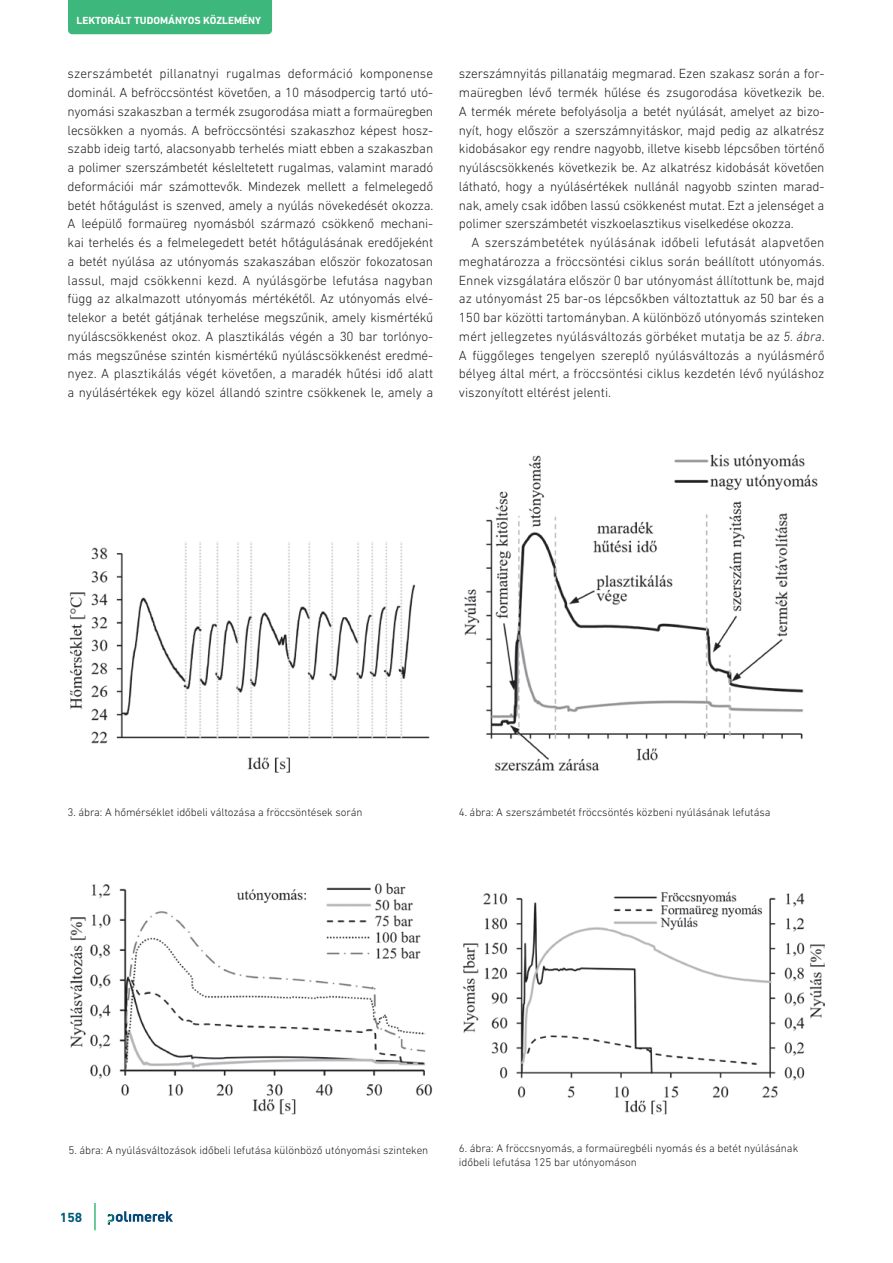
<style>
.page{position:relative;width:893px;height:1263px;background:#fff}
.page>*{position:absolute;margin:0;border:0;box-sizing:border-box;transform-origin:0 0}
.t1{font:300 13.5px/18.8px "DIN Next LT Pro";letter-spacing:-.01em;color:#231f20;text-align:justify}
.t2{font:700 13.5px "DIN Next LT Pro";color:#005c7d}
.t3{font:300 11.25px/13.5px "DIN Next LT Pro";letter-spacing:-.005em;color:#231f20}
.t4{font:700 10.5px "DIN Next LT Pro";color:#fff}
.s1{font-style:italic}
</style>
<div class="page">
<hr style="left:94px;top:1203px;width:2px;height:27px;background:#3db77b">
<svg style="left:107px;top:1211px;width:66px;height:14px"></svg>
<div style="left:68px;top:0;width:204px;height:34px;background:#3db77b"></div>
<img style="left:463px;top:891px;width:362px;height:223px">
<img style="left:464px;top:454px;width:354px;height:317px">
<img style="left:69px;top:543px;width:361px;height:230px">
<img style="left:70px;top:883px;width:363px;height:232px">
<p class="t4" style="left:77px;top:14px;width:186px">LEKTORÁLT TUDOMÁNYOS KÖZLEMÉNY</p>
<p class="t1" style="left:68px;top:66px;width:367px">szerszámbetét pillanatnyi rugalmas deformáció komponense dominál. A befröccsöntést követően, a 10 másodpercig tartó utó&shy;nyomási szakaszban a termék zsugorodása miatt a formaüregben lecsökken a nyomás. A befröccsöntési szakaszhoz képest hosz&shy;szabb ideig tartó, alacsonyabb terhelés miatt ebben a szakaszban a polimer szerszámbetét késleltetett rugalmas, valamint maradó deformációi már számottevők. Mindezek mellett a felmelegedő betét hőtágulást is szenved, amely a nyúlás növekedését okozza.<br>A leépülő formaüreg nyomásból származó csökkenő mechani&shy;kai terhelés és a felmelegedett betét hőtágulásának eredőjeként a betét nyúlása az utónyomás szakaszában először fokozatosan lassul, majd csökkenni kezd. A nyúlásgörbe lefutása nagyban függ az alkalmazott utónyomás mértékétől. Az utónyomás elvé&shy;telekor a betét gátjának terhelése megszűnik, amely kismértékű nyúláscsökkenést okoz. A plasztikálás végén a 30 bar torlónyo&shy;más megszűnése szintén kismértékű nyúláscsökkenést eredmé&shy;nyez. A plasztikálás végét követően, a maradék hűtési idő alatt a nyúlásértékek egy közel állandó szintre csökkenek le, amely a</p>
<p class="t1" style="left:459px;top:66px;width:367px">szerszámnyitás pillanatáig megmarad. Ezen szakasz során a for&shy;maüregben lévő termék hűlése és zsugorodása következik be.<br>A termék mérete befolyásolja a betét nyúlását, amelyet az bizo&shy;nyít, hogy először a szerszámnyitáskor, majd pedig az alkatrész kidobásakor egy rendre nagyobb, illetve kisebb lépcsőben történő nyúláscsökkenés következik be. Az alkatrész kidobását követően látható, hogy a nyúlásértékek nullánál nagyobb szinten marad&shy;nak, amely csak időben lassú csökkenést mutat. Ezt a jelenséget a polimer szerszámbetét viszkoelasztikus viselkedése okozza.</p>
<p class="t1" style="left:459px;top:234px;width:367px;text-indent:13px">A szerszámbetétek nyúlásának időbeli lefutását alapvetően meghatározza a fröccsöntési ciklus során beállított utónyomás.<br>Ennek vizsgálatára először 0 bar utónyomást állítottunk be, majd az utónyomást 25 bar-os lépcsőkben változtattuk az 50 bar és a 150 bar közötti tartományban. A különböző utónyomás szinteken mért jellegzetes nyúlásváltozás görbéket mutatja be az <span class="s1">5. ábra</span>.<br>A függőleges tengelyen szereplő nyúlásváltozás a nyúlásmérő bélyeg által mért, a fröccsöntési ciklus kezdetén lévő nyúláshoz viszonyított eltérést jelenti.</p>
<p class="t3" style="left:68px;top:806px;width:296px">3. ábra: A hőmérséklet időbeli változása a fröccsöntések során</p>
<p class="t3" style="left:459px;top:806px;width:313px">4. ábra: A szerszámbetét fröccsöntés közbeni nyúlásának lefutása</p>
<p class="t3" style="left:69px;top:1145px;width:361px">5. ábra: A nyúlásváltozások időbeli lefutása különböző utónyomási szinteken</p>
<p class="t2" style="left:60px;top:1209px;width:24px">158</p>
<p class="t3" style="left:459px;top:1143px;width:341px">6. ábra: A fröccsnyomás, a formaüregbéli nyomás és a betét nyúlásának időbeli lefutása 125 bar utónyomáson</p>
</div>
